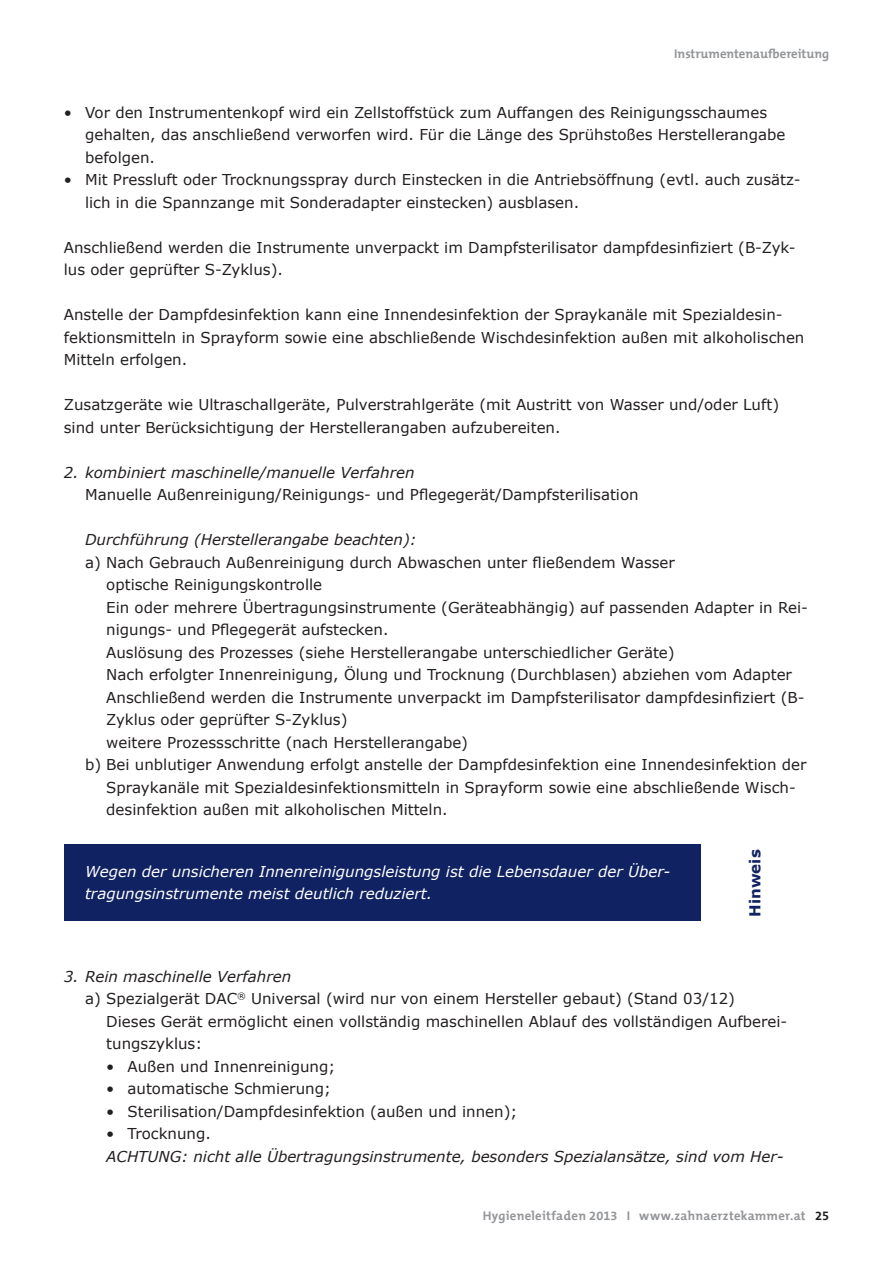
<style>
.page{position:relative;width:893px;height:1263px;background:#fff}
.page>*{position:absolute;margin:0;border:0;box-sizing:border-box;transform-origin:0 0}
.Fließtext{font:15px/22.5px "Verdana";color:#231f20}
.Fließtext-2{font:italic 15px "Verdana";color:#231f20}
.Fließtext-3{font:italic 15px/22.5px "Verdana";color:#fff}
.Fließtext_fett{font:700 15px "Verdana";color:#102261}
.t1{font:700 12.75px "The Mix B7";letter-spacing:.015em;color:#939598}
.s1{color:#231f20}
</style>
<div class="page">
<div style="left:64px;top:844px;width:638px;height:76px;background:#102261"></div>
<p class="t1" style="left:674px;top:47px;width:156px">Instrumentenaufbereitung</p>
<p class="Fließtext" style="left:85px;top:101px;width:702px;text-indent:-21px">• Vor den Instrumentenkopf wird ein Zellstoffstück zum Auffangen des Reinigungsschaumes gehalten, das anschließend verworfen wird. Für die Länge des Sprühstoßes Herstellerangabe befolgen.</p>
<p class="Fließtext" style="left:85px;top:168px;width:717px;text-indent:-21px">• Mit Pressluft oder Trocknungsspray durch Einstecken in die Antriebsöffnung (evtl. auch zusätz&shy;lich in die Spannzange mit Sonderadapter einstecken) ausblasen.</p>
<p class="Fließtext" style="left:64px;top:236px;width:733px">Anschließend werden die Instrumente unverpackt im Dampfsterilisator dampfdesinfiziert (B-Zyk&shy;lus oder geprüfter S-Zyklus).</p>
<p class="Fließtext" style="left:64px;top:303px;width:742px">Anstelle der Dampfdesinfektion kann eine Innendesinfektion der Spraykanäle mit Spezialdesin&shy;fektionsmitteln in Sprayform sowie eine abschließende Wischdesinfektion außen mit alkoholischen<br>Mitteln erfolgen.</p>
<p class="Fließtext" style="left:64px;top:393px;width:717px">Zusatzgeräte wie Ultraschallgeräte, Pulverstrahlgeräte (mit Austritt von Wasser und/oder Luft) sind unter Berücksichtigung der Herstellerangaben aufzubereiten.</p>
<p class="Fließtext-2" style="left:64px;top:462px;width:352px">2. kombiniert maschinelle/manuelle Verfahren</p>
<p class="Fließtext" style="left:85px;top:483px;width:555px">Manuelle Außenreinigung/Reinigungs- und Pflegegerät/Dampfsterilisation</p>
<p class="Fließtext-2" style="left:85px;top:530px;width:333px">Durchführung (Herstellerangabe beachten):</p>
<p class="Fließtext" style="left:85px;top:551px;width:591px">a) Nach Gebrauch Außenreinigung durch Abwaschen unter fließendem Wasser</p>
<p class="Fließtext" style="left:106px;top:573px;width:217px">optische Reinigungskontrolle</p>
<p class="Fließtext" style="left:106px;top:596px;width:703px">Ein oder mehrere Übertragungsinstrumente (Geräteabhängig) auf passenden Adapter in Rei&shy;nigungs- und Pflegegerät aufstecken.</p>
<p class="Fließtext" style="left:106px;top:641px;width:570px">Auslösung des Prozesses (siehe Herstellerangabe unterschiedlicher Geräte)</p>
<p class="Fließtext" style="left:106px;top:663px;width:687px">Nach erfolgter Innenreinigung, Ölung und Trocknung (Durchblasen) abziehen vom Adapter</p>
<p class="Fließtext" style="left:106px;top:686px;width:700px">Anschließend werden die Instrumente unverpackt im Dampfsterilisator dampfdesinfiziert (B-<br>Zyklus oder geprüfter S-Zyklus)</p>
<p class="Fließtext" style="left:106px;top:731px;width:363px">weitere Prozessschritte (nach Herstellerangabe)</p>
<p class="Fließtext" style="left:106px;top:753px;width:702px;text-indent:-21px">b) Bei unblutiger Anwendung erfolgt anstelle der Dampfdesinfektion eine Innendesinfektion der<br>Spraykanäle mit Spezialdesinfektionsmitteln in Sprayform sowie eine abschließende Wisch&shy;desinfektion außen mit alkoholischen Mitteln.</p>
<p class="Fließtext-3" style="left:85px;top:860px;width:587px">Wegen der unsicheren Innenreinigungsleistung ist die Lebensdauer der Über&shy;tragungsinstrumente meist deutlich reduziert.</p>
<p class="Fließtext_fett" style="left:744px;top:917px;width:69px;rotate:-90deg">Hinweis</p>
<p class="Fließtext-2" style="left:64px;top:966px;width:229px">3. Rein maschinelle Verfahren</p>
<p class="Fließtext" style="left:85px;top:987px;width:651px">a) Spezialgerät DAC<sup>®</sup> Universal (wird nur von einem Hersteller gebaut) (Stand 03/12)</p>
<p class="Fließtext" style="left:106px;top:1010px;width:682px">Dieses Gerät ermöglicht einen vollständig maschinellen Ablauf des vollständigen Aufberei&shy;tungszyklus:</p>
<p class="Fließtext" style="left:106px;top:1055px;width:230px">• Außen und Innenreinigung;</p>
<p class="Fließtext" style="left:106px;top:1077px;width:226px">• automatische Schmierung;</p>
<p class="Fließtext" style="left:106px;top:1100px;width:412px">• Sterilisation/Dampfdesinfektion (außen und innen);</p>
<p class="Fließtext" style="left:106px;top:1122px;width:106px">• Trocknung.</p>
<p class="Fließtext-2" style="left:106px;top:1146px;width:679px">ACHTUNG: nicht alle Übertragungsinstrumente, besonders Spezialansätze, sind vom Her-</p>
<p class="t1" style="left:483px;top:1209px;width:348px">Hygieneleitfaden 2013 I www.zahnaerztekammer.at <span class="s1">25</span></p>
</div>
